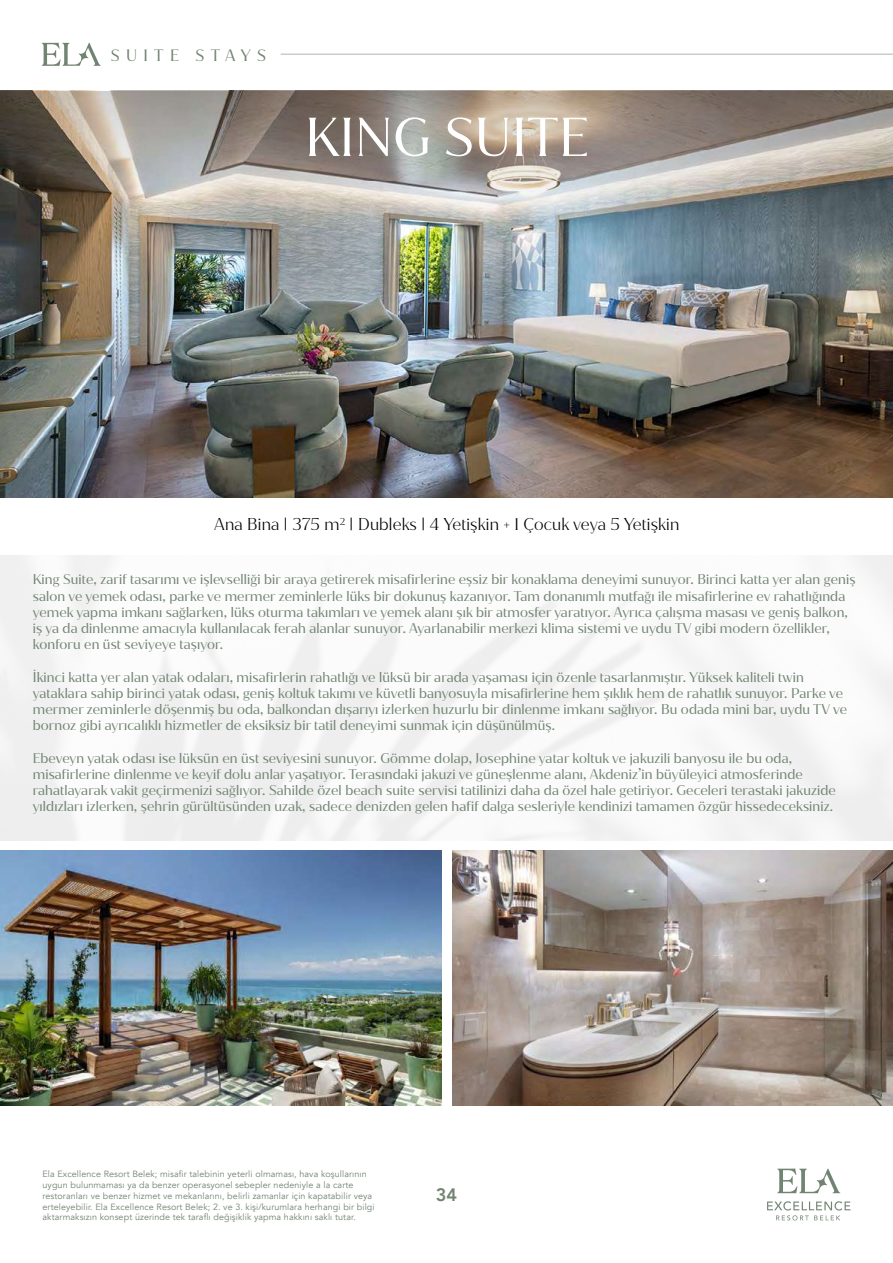
<style>
.page{position:relative;width:893px;height:1263px;background:#fff}
.page>*{position:absolute;margin:0;border:0;box-sizing:border-box;transform-origin:0 0}
.t1{font:52.5px "Jazmin";letter-spacing:.01em;color:#fff}
.t2{font:800 18px "Avenir";color:#718472}
.t3{font:300 16.5px "Jazmin";letter-spacing:.01em;color:#000}
.t4{font:15.9px "Jazmin";letter-spacing:.4em;color:#718472}
.t5{font:13.5px/16.2px "Jazmin";letter-spacing:.01em;color:#718472}
.t6{font:9px/10.8px "Avenir";letter-spacing:.01em;color:#718472}
.s1{font-family:"Avenir";font-weight:400}
</style>
<div class="page">
<svg style="left:777px;top:1168px;width:63px;height:25px"></svg>
<svg style="left:767px;top:1201px;width:83px;height:19px"></svg>
<img style="left:0;top:91px;width:893px;height:406px">
<img style="left:0;top:92px;width:893px;height:170px">
<img style="left:0;top:850px;width:441px;height:255px">
<img style="left:452px;top:850px;width:441px;height:255px">
<hr style="left:281px;top:54px;width:612px;height:1px;background:#aeb5ab">
<svg style="left:42px;top:42px;width:59px;height:24px"></svg>
<p class="t4" style="left:111px;top:45px;width:157px">SUITE STAYS</p>
<h1 class="t1" style="left:305px;top:106px;width:285px">KING SUITE</h1>
<p class="t3" style="left:214px;top:515px;width:467px">Ana Bina <span class="s1">|</span> 375 m<sup>2</sup> <span class="s1">|</span> Dubleks <span class="s1">|</span> 4 Yetişkin + 1 Çocuk veya 5 Yetişkin</p>
<p class="t5" style="left:33px;top:572px;width:824px">King Suite, zarif tasarımı ve işlevselliği bir araya getirerek misafirlerine eşsiz bir konaklama deneyimi sunuyor. Birinci katta yer alan geniş salon ve yemek odası, parke ve mermer zeminlerle lüks bir dokunuş kazanıyor. Tam donanımlı mutfağı ile misafirlerine ev rahatlığında yemek yapma imkanı sağlarken, lüks oturma takımları ve yemek alanı şık bir atmosfer yaratıyor. Ayrıca çalışma masası ve geniş balkon, iş ya da dinlenme amacıyla kullanılacak ferah alanlar sunuyor. Ayarlanabilir merkezi klima sistemi ve uydu TV gibi modern özellikler, konforu en üst seviyeye taşıyor.</p>
<p class="t5" style="left:33px;top:669px;width:816px">İkinci katta yer alan yatak odaları, misafirlerin rahatlığı ve lüksü bir arada yaşaması için özenle tasarlanmıştır. Yüksek kaliteli twin yataklara sahip birinci yatak odası, geniş koltuk takımı ve küvetli banyosuyla misafirlerine hem şıklık hem de rahatlık sunuyor. Parke ve mermer zeminlerle döşenmiş bu oda, balkondan dışarıyı izlerken huzurlu bir dinlenme imkanı sağlıyor. Bu odada mini bar, uydu TV ve bornoz gibi ayrıcalıklı hizmetler de eksiksiz bir tatil deneyimi sunmak için düşünülmüş.</p>
<p class="t5" style="left:33px;top:750px;width:805px">Ebeveyn yatak odası ise lüksün en üst seviyesini sunuyor. Gömme dolap, Josephine yatar koltuk ve jakuzili banyosu ile bu oda, misafirlerine dinlenme ve keyif dolu anlar yaşatıyor. Terasındaki jakuzi ve güneşlenme alanı, Akdeniz’in büyüleyici atmosferinde rahatlayarak vakit geçirmenizi sağlıyor. Sahilde özel beach suite servisi tatilinizi daha da özel hale getiriyor. Geceleri terastaki jakuzide yıldızları izlerken, şehrin gürültüsünden uzak, sadece denizden gelen hafif dalga sesleriyle kendinizi tamamen özgür hissedeceksiniz.</p>
<p class="t6" style="left:43px;top:1169px;width:334px">Ela Excellence Resort Belek; misafir talebinin yeterli olmaması, hava koşullarının uygun bulunmaması ya da benzer operasyonel sebepler nedeniyle a la carte restoranları ve benzer hizmet ve mekanlarını, belirli zamanlar için kapatabilir veya erteleyebilir. Ela Excellence Resort Belek; 2. ve 3. kişi/kurumlara herhangi bir bilgi aktarmaksızın konsept üzerinde tek taraflı değişiklik yapma hakkını saklı tutar.</p>
<h2 class="t2" style="left:436px;top:1181px;width:23px">34</h2>
</div>
